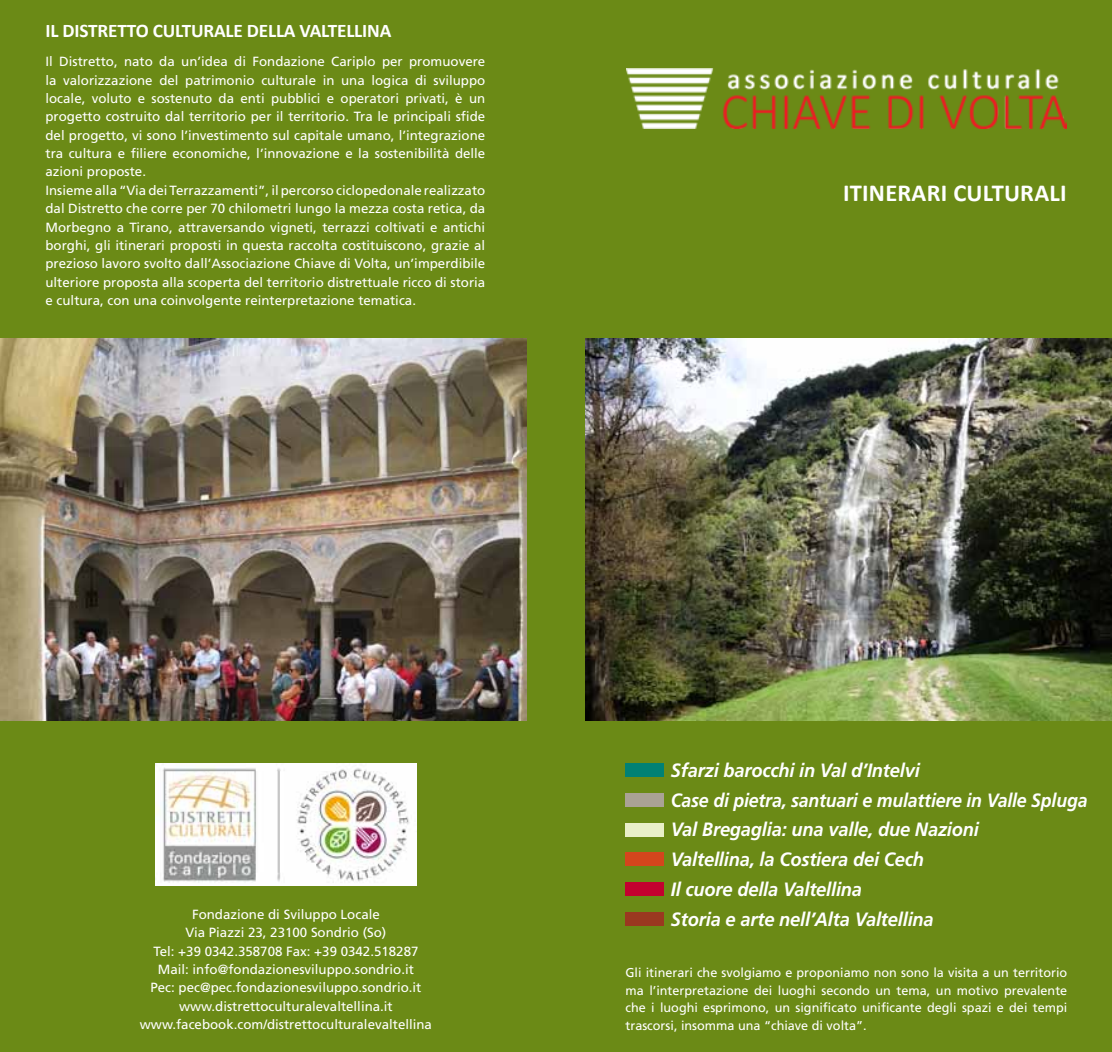
<style>
.page{position:relative;width:1112px;height:1052px;background:#fff}
.page>*{position:absolute;margin:0;border:0;box-sizing:border-box;transform-origin:0 0}
.t1{font:700 24.5px "Calibri";letter-spacing:.01em;color:#fff}
.t2{font:italic 700 19.25px/29.8px "Frutiger LT Std";letter-spacing:-.01em;color:#fff;scale:.95 1}
.t3{font:700 19.25px "Calibri";letter-spacing:-.01em;color:#fff}
.t4{font:13.3px/18.4px "Frutiger";color:#fff}
.t5{font:12.78px/17.5px "Frutiger LT Std";color:#fff;text-align:justify}
</style>
<div class="page">
<div style="left:0;top:0;width:1111px;height:1052px;background:#6b8a16"></div>
<img style="left:585px;top:339px;width:526px;height:382px">
<img style="left:0;top:338px;width:526px;height:383px">
<div style="left:625px;top:763px;width:39px;height:14px;background:#008174"></div>
<div style="left:625px;top:793px;width:39px;height:14px;background:#aaa295"></div>
<div style="left:625px;top:822px;width:39px;height:14px;background:#e9efc8"></div>
<div style="left:625px;top:852px;width:39px;height:14px;background:#d4451d"></div>
<div style="left:625px;top:882px;width:39px;height:14px;background:#c3002f"></div>
<div style="left:625px;top:912px;width:39px;height:14px;background:#9a3820"></div>
<img style="left:155px;top:763px;width:261px;height:122px">
<img style="left:626px;top:68px;width:440px;height:61px">
<h2 class="t3" style="left:45px;top:17px;width:347px">IL DISTRETTO CULTURALE DELLA VALTELLINA</h2>
<p class="t4" style="left:45px;top:52px;width:441px">Il Distretto, nato da un’idea di Fondazione Cariplo per promuovere la valorizzazione del patrimonio culturale in una logica di sviluppo locale, voluto e sostenuto da enti pubblici e operatori privati, è un progetto costruito dal territorio per il territorio. Tra le principali sfide del progetto, vi sono l’investimento sul capitale umano, l’integrazione tra cultura e filiere economiche, l’innovazione e la sostenibilità delle azioni proposte.<br>Insieme alla “Via dei Terrazzamenti”, il percorso ciclopedonale realizzato dal Distretto che corre per 70 chilometri lungo la mezza costa retica, da Morbegno a Tirano, attraversando vigneti, terrazzi coltivati e antichi borghi, gli itinerari proposti in questa raccolta costituiscono, grazie al prezioso lavoro svolto dall’Associazione Chiave di Volta, un’imperdibile ulteriore proposta alla scoperta del territorio distrettuale ricco di storia e cultura, con una coinvolgente reinterpretazione tematica.</p>
<h1 class="t1" style="left:842px;top:175px;width:225px">ITINERARI CULTURALI</h1>
<p class="t4" style="left:140px;top:905px;width:293px;text-align:center">Fondazione di Sviluppo Locale<br>Via Piazzi 23, 23100 Sondrio (So)<br>Tel: +39 0342.358708 Fax: +39 0342.518287<br>Mail: info@fondazionesviluppo.sondrio.it<br>Pec: pec@pec.fondazionesviluppo.sondrio.it www.distrettoculturalevaltellina.it www.facebook.com/distrettoculturalevaltellina</p>
<h2 class="t2" style="left:670px;top:755px;width:440px">Sfarzi barocchi in Val d’Intelvi<br>Case di pietra, santuari e mulattiere in Valle Spluga Val Bregaglia: una valle, due Nazioni<br>Valtellina, la Costiera dei Cech<br>Il cuore della Valtellina<br>Storia e arte nell’Alta Valtellina</h2>
<p class="t5" style="left:625px;top:964px;width:443px">Gli itinerari che svolgiamo e proponiamo non sono la visita a un territorio ma l’interpretazione dei luoghi secondo un tema, un motivo prevalente che i luoghi esprimono, un significato unificante degli spazi e dei tempi trascorsi, insomma una “chiave di volta”.</p>
</div>
